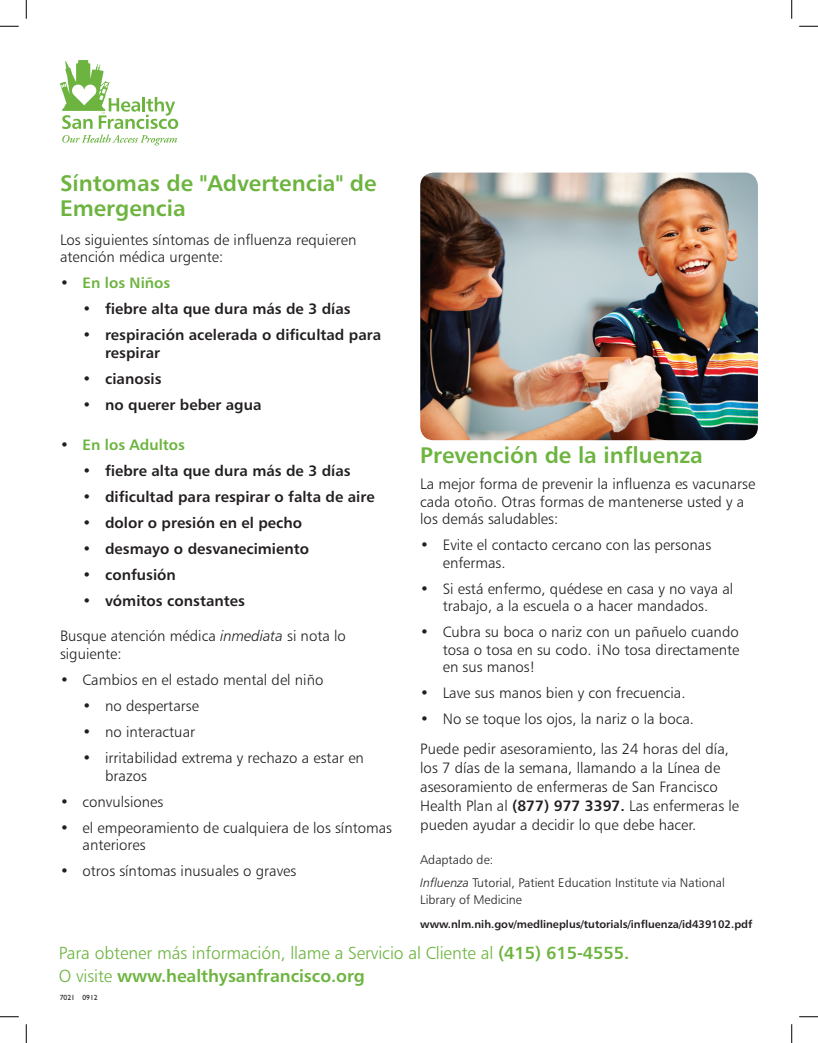
<style>
.page{position:relative;width:818px;height:1043px;background:#fff}
.page>*{position:absolute;margin:0;border:0;box-sizing:border-box;transform-origin:0 0}
.t1{font:22.5px/25px "Humanist 777 BT Bold B";color:#6cb43f}
.t2{font:17.5px "Humanist 777 BT Light B";letter-spacing:-.005em;color:#6cb43f}
.t3{font:17.5px "Humanist 777 BT Bold B";letter-spacing:-.005em;color:#6cb43f}
.t4{font:15px/17.5px "Humanist 777 BT Light B";color:#231f20}
.t5{font:15px/17.5px "Humanist 777 BT Bold B";color:#231f20}
.t6{font:15px "Humanist 777 BT Bold B";color:#6cb43f}
.t7{font:12.5px/23.1px "Humanist 777 BT Light B";color:#231f20}
.t8{font:11px "Humanist 777 BT Bold B";color:#231f20}
.t9{font:7.5px "Humanist 521 BT";color:#231f20}
.s1{color:#231f20}
.s2{font-family:"Humanist 777 BT Light Italic B"}
.s3{font-family:"Humanist 777 BT Bold B"}
.s4{font-family:"Humanist 777 BT Light B"}
</style>
<div class="page">
<svg style="left:60px;top:60px;width:118px;height:85px"></svg>
<img style="left:420px;top:172px;width:338px;height:268px">
<svg style="left:0;top:25px;width:19px;height:2px"></svg>
<svg style="left:799px;top:25px;width:19px;height:2px"></svg>
<svg style="left:0;top:1016px;width:19px;height:1px"></svg>
<svg style="left:799px;top:1016px;width:19px;height:1px"></svg>
<svg style="left:25px;top:0;width:2px;height:19px"></svg>
<svg style="left:25px;top:1024px;width:2px;height:18px"></svg>
<svg style="left:791px;top:0;width:1px;height:19px"></svg>
<svg style="left:791px;top:1024px;width:1px;height:18px"></svg>
<h1 class="t1" style="left:60px;top:170px;width:318px">Síntomas de "Advertencia" de<br>Emergencia</h1>
<p class="t4" style="left:60px;top:230px;width:298px">Los siguientes síntomas de influenza requieren atención médica urgente:</p>
<p class="t6" style="left:60px;top:273px;width:112px"><span class="s1">•</span> En los Niños</p>
<p class="t5" style="left:82px;top:300px;width:269px">• fiebre alta que dura más de 3 días</p>
<p class="t5" style="left:105px;top:326px;width:278px;text-indent:-22px">• respiración acelerada o dificultad para respirar</p>
<p class="t5" style="left:82px;top:369px;width:80px">• cianosis</p>
<p class="t5" style="left:82px;top:395px;width:180px">• no querer beber agua</p>
<p class="t6" style="left:60px;top:435px;width:127px"><span class="s1">•</span> En los Adultos</p>
<p class="t5" style="left:82px;top:461px;width:269px">• fiebre alta que dura más de 3 días</p>
<p class="t5" style="left:82px;top:487px;width:293px">• dificultad para respirar o falta de aire</p>
<p class="t5" style="left:82px;top:514px;width:221px">• dolor o presión en el pecho</p>
<p class="t5" style="left:82px;top:540px;width:228px">• desmayo o desvanecimiento</p>
<p class="t5" style="left:82px;top:566px;width:95px">• confusión</p>
<p class="t5" style="left:82px;top:592px;width:164px">• vómitos constantes</p>
<p class="t4" style="left:60px;top:627px;width:287px">Busque atención médica <span class="s2">inmediata</span> si nota lo siguiente:</p>
<p class="t4" style="left:60px;top:670px;width:265px">• Cambios en el estado mental del niño</p>
<p class="t4" style="left:82px;top:696px;width:118px"><span class="s3">•</span> no despertarse</p>
<p class="t4" style="left:82px;top:722px;width:114px"><span class="s3">•</span> no interactuar</p>
<p class="t4" style="left:105px;top:749px;width:260px;text-indent:-22px"><span class="s3">•</span> irritabilidad extrema y rechazo a estar en brazos</p>
<p class="t4" style="left:60px;top:792px;width:105px">• convulsiones</p>
<p class="t4" style="left:82px;top:818px;width:311px;text-indent:-22px">• el empeoramiento de cualquiera de los síntomas anteriores</p>
<p class="t4" style="left:60px;top:862px;width:238px">• otros síntomas inusuales o graves</p>
<h1 class="t1" style="left:420px;top:442px;width:284px">Prevención de la influenza</h1>
<p class="t4" style="left:420px;top:475px;width:336px">La mejor forma de prevenir la influenza es vacunarse cada otoño. Otras formas de mantenerse usted y a los demás saludables:</p>
<p class="t4" style="left:442px;top:536px;width:270px;text-indent:-22px">• Evite el contacto cercano con las personas enfermas.</p>
<p class="t4" style="left:420px;top:579px;width:314px;text-align:center">• Si está enfermo, quédese en casa y no vaya al trabajo, a la escuela o a hacer mandados.</p>
<p class="t4" style="left:442px;top:623px;width:298px;text-align:justify;text-indent:-22px">• Cubra su boca o nariz con un pañuelo cuando tosa o tosa en su codo. ¡No tosa directamente en sus manos!</p>
<p class="t4" style="left:420px;top:684px;width:267px">• Lave sus manos bien y con frecuencia.</p>
<p class="t4" style="left:420px;top:704px;width:310px;line-height:30px">• No se toque los ojos, la nariz o la boca.<br>Puede pedir asesoramiento, las 24 horas del día,</p>
<p class="t4" style="left:420px;top:758px;width:320px;line-height:18.8px">los 7 días de la semana, llamando a la Línea de asesoramiento de enfermeras de San Francisco Health Plan al <span class="s3">(877) 977 3397.</span> Las enfermeras le pueden ayudar a decidir lo que debe hacer.</p>
<p class="t7" style="left:420px;top:847px;width:306px">Adaptado de:<br><span class="s2">Influenza</span> Tutorial, Patient Education Institute via National</p>
<p class="t7" style="left:420px;top:888px;width:103px">Library of Medicine</p>
<p class="t8" style="left:420px;top:916px;width:334px">www.nlm.nih.gov/medlineplus/tutorials/influenza/id439102.pdf</p>
<p class="t2" style="left:59px;top:942px;width:572px">Para obtener más información, llame a Servicio al Cliente al <span class="s3">(415) 615-4555.</span></p>
<p class="t3" style="left:59px;top:964px;width:307px"><span class="s4">O visite</span> www.healthysanfrancisco.org</p>
<p class="t9" style="left:60px;top:992px;width:39px">7021 0912</p>
</div>
